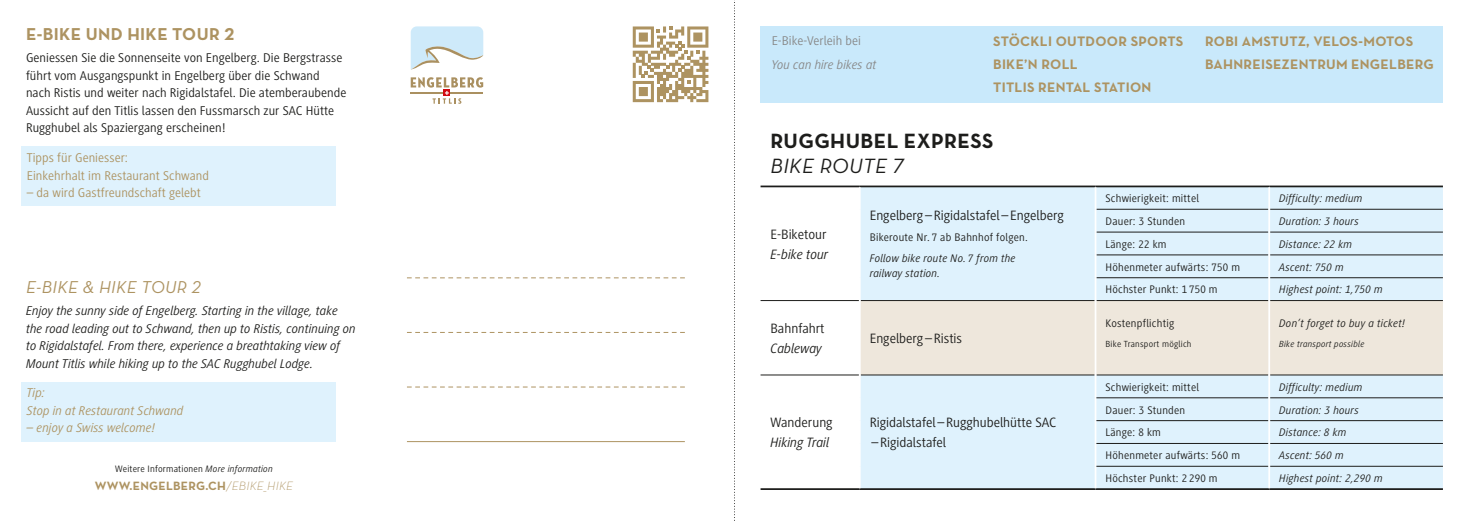
<style>
.page{position:relative;width:1469px;height:521px;background:#fff}
.page>*{position:absolute;margin:0;border:0;box-sizing:border-box;transform-origin:0 0}
.t1{font:700 21px "Neutraface Text";letter-spacing:.02em;color:#1d1d1b}
.t2{font:italic 21px "Neutraface Text";letter-spacing:.02em;color:#1d1d1b}
.t3{font:700 17.5px "Neutraface Text";letter-spacing:.02em;color:#ad9361}
.t4{font:italic 17.5px "Neutraface Text";letter-spacing:.02em;color:#ad9361}
.t5{font:14px/19.2px "Generis Sans Pro";color:#1d1d1b}
.t6{font:700 14px "Neutraface Text";letter-spacing:.02em;color:#ad9361}
.t7{font:italic 14px "Generis Sans Pro";color:#1d1d1b}
.t8{font:13.12px/17.5px "Generis Sans Pro";letter-spacing:.005em;color:#1d1d1b}
.t9{font:italic 13.12px/17.5px "Generis Sans Pro";letter-spacing:.005em;color:#1d1d1b}
.t10{font:13.12px/17.5px "Generis Sans Pro";letter-spacing:.005em;color:#ad9361}
.t11{font:italic 13.12px/17.5px "Generis Sans Pro";letter-spacing:.005em;color:#ad9361}
.t12{font:13.12px "Generis Sans Pro";letter-spacing:.005em;color:#878787}
.t13{font:italic 13.12px "Generis Sans Pro";letter-spacing:.005em;color:#878787}
.t14{font:700 12.25px "Neutraface Text";letter-spacing:.02em;color:#ad9361}
.t15{font:11.38px "Generis Sans Pro";letter-spacing:.02em;color:#1d1d1b}
.t16{font:italic 11.38px/15.8px "Generis Sans Pro";letter-spacing:.02em;color:#1d1d1b}
.t17{font:9.62px "Generis Sans Pro";letter-spacing:.02em;color:#1d1d1b}
.t18{font:italic 9.1px "Generis Sans Pro";letter-spacing:.025em;color:#1d1d1b}
.t19{font:9.1px "Generis Sans Pro";letter-spacing:.025em;color:#1d1d1b}
.s1{font-style:italic}
.s2{font-weight:300;font-style:italic}
</style>
<div class="page">
<div style="left:21px;top:146px;width:314px;height:59px;background:#dff2fd"></div>
<div style="left:21px;top:382px;width:314px;height:59px;background:#dff2fd"></div>
<hr style="left:407px;top:441px;width:278px;height:1px;background:#ad9361">
<svg style="left:407px;top:387px;width:278px;height:1px"></svg>
<svg style="left:407px;top:332px;width:278px;height:1px"></svg>
<svg style="left:407px;top:277px;width:278px;height:1px"></svg>
<div style="left:760px;top:26px;width:682px;height:76px;background:#c9e9fb"></div>
<div style="left:860px;top:187px;width:582px;height:301px;background:#dff2fd"></div>
<div style="left:860px;top:301px;width:582px;height:74px;background:#eee7dc"></div>
<hr style="left:760px;top:186px;width:99px;height:1px;background:#1d1d1b">
<hr style="left:859px;top:186px;width:236px;height:1px;background:#1d1d1b">
<hr style="left:1095px;top:186px;width:174px;height:1px;background:#1d1d1b">
<hr style="left:1269px;top:186px;width:173px;height:1px;background:#1d1d1b">
<hr style="left:760px;top:488px;width:99px;height:2px;background:#1d1d1b">
<hr style="left:859px;top:488px;width:236px;height:2px;background:#1d1d1b">
<hr style="left:1095px;top:488px;width:174px;height:2px;background:#1d1d1b">
<hr style="left:1269px;top:488px;width:173px;height:2px;background:#1d1d1b">
<hr style="left:1096px;top:209px;width:172px;height:1px;background:#1d1d1b">
<hr style="left:1270px;top:209px;width:172px;height:1px;background:#1d1d1b">
<hr style="left:1096px;top:232px;width:172px;height:1px;background:#1d1d1b">
<hr style="left:1270px;top:232px;width:172px;height:1px;background:#1d1d1b">
<hr style="left:1096px;top:254px;width:172px;height:1px;background:#1d1d1b">
<hr style="left:1270px;top:254px;width:172px;height:1px;background:#1d1d1b">
<hr style="left:1096px;top:277px;width:172px;height:1px;background:#1d1d1b">
<hr style="left:1270px;top:277px;width:172px;height:1px;background:#1d1d1b">
<hr style="left:760px;top:300px;width:99px;height:1px;background:#1d1d1b">
<hr style="left:860px;top:300px;width:234px;height:1px;background:#1d1d1b">
<hr style="left:1096px;top:300px;width:172px;height:1px;background:#1d1d1b">
<hr style="left:1270px;top:300px;width:172px;height:1px;background:#1d1d1b">
<hr style="left:760px;top:375px;width:99px;height:1px;background:#1d1d1b">
<hr style="left:860px;top:375px;width:234px;height:1px;background:#1d1d1b">
<hr style="left:1096px;top:375px;width:172px;height:1px;background:#1d1d1b">
<hr style="left:1270px;top:375px;width:172px;height:1px;background:#1d1d1b">
<hr style="left:1094px;top:187px;width:2px;height:22px;background:#fff">
<hr style="left:1268px;top:187px;width:2px;height:22px;background:#fff">
<hr style="left:1094px;top:209px;width:2px;height:23px;background:#fff">
<hr style="left:1268px;top:209px;width:2px;height:23px;background:#fff">
<hr style="left:1094px;top:232px;width:2px;height:23px;background:#fff">
<hr style="left:1268px;top:232px;width:2px;height:23px;background:#fff">
<hr style="left:1094px;top:255px;width:2px;height:23px;background:#fff">
<hr style="left:1268px;top:255px;width:2px;height:23px;background:#fff">
<hr style="left:1094px;top:278px;width:2px;height:22px;background:#fff">
<hr style="left:1268px;top:278px;width:2px;height:22px;background:#fff">
<hr style="left:1094px;top:300px;width:2px;height:75px;background:#fff">
<hr style="left:1094px;top:375px;width:2px;height:23px;background:#fff">
<hr style="left:1094px;top:398px;width:2px;height:23px;background:#fff">
<hr style="left:1094px;top:421px;width:2px;height:22px;background:#fff">
<hr style="left:1094px;top:443px;width:2px;height:23px;background:#fff">
<hr style="left:1094px;top:466px;width:2px;height:22px;background:#fff">
<hr style="left:1096px;top:397px;width:172px;height:1px;background:#1d1d1b">
<hr style="left:1270px;top:397px;width:172px;height:1px;background:#1d1d1b">
<hr style="left:1096px;top:420px;width:172px;height:1px;background:#1d1d1b">
<hr style="left:1270px;top:420px;width:172px;height:1px;background:#1d1d1b">
<hr style="left:1096px;top:443px;width:172px;height:1px;background:#1d1d1b">
<hr style="left:1270px;top:443px;width:172px;height:1px;background:#1d1d1b">
<hr style="left:1096px;top:466px;width:172px;height:1px;background:#1d1d1b">
<hr style="left:1270px;top:466px;width:172px;height:1px;background:#1d1d1b">
<hr style="left:1268px;top:300px;width:2px;height:75px;background:#fff">
<hr style="left:1268px;top:375px;width:2px;height:23px;background:#fff">
<hr style="left:1268px;top:398px;width:2px;height:23px;background:#fff">
<hr style="left:1268px;top:421px;width:2px;height:22px;background:#fff">
<hr style="left:1268px;top:443px;width:2px;height:23px;background:#fff">
<hr style="left:1268px;top:466px;width:2px;height:22px;background:#fff">
<svg style="left:632px;top:26px;width:76px;height:76px"></svg>
<svg style="left:411px;top:26px;width:72px;height:43px"></svg>
<hr style="left:410px;top:92px;width:73px;height:1px;background:#aa9060">
<svg style="left:411px;top:77px;width:72px;height:27px"></svg>
<svg style="left:734px;top:0;width:1px;height:521px"></svg>
<h2 class="t3" style="left:26px;top:22px;width:210px">E-BIKE UND HIKE TOUR 2</h2>
<p class="t8" style="left:26px;top:49px;width:322px">Geniessen Sie die Sonnenseite von Engelberg. Die Bergstrasse führt vom Ausgangspunkt in Engelberg über die Schwand nach Ristis und weiter nach Rigidalstafel. Die atemberaubende Aussicht auf den Titlis lassen den Fussmarsch zur SAC Hütte Rugghubel als Spaziergang erscheinen!</p>
<p class="t10" style="left:27px;top:149px;width:184px">Tipps für Geniesser:<br>Einkehrhalt im Restaurant Schwand</p>
<p class="t10" style="left:27px;top:184px;width:176px">– da wird Gastfreundschaft gelebt</p>
<h2 class="t4" style="left:26px;top:276px;width:176px">E-BIKE &amp; HIKE TOUR 2</h2>
<p class="t9" style="left:26px;top:302px;width:331px">Enjoy the sunny side of Engelberg. Starting in the village, take the road leading out to Schwand, then up to Ristis, continuing on to Rigidalstafel. From there, experience a breathtaking view of Mount Titlis while hiking up to the SAC Rugghubel Lodge.</p>
<p class="t11" style="left:27px;top:384px;width:158px">Tip:<br>Stop in at Restaurant Schwand</p>
<p class="t11" style="left:27px;top:419px;width:130px">– enjoy a Swiss welcome!</p>
<p class="t17" style="left:115px;top:464px;width:159px">Weitere Informationen <span class="s1">More information</span></p>
<p class="t14" style="left:95px;top:478px;width:200px">WWW.ENGELBERG.CH<span class="s2">/EBIKE_HIKE</span></p>
<p class="t12" style="left:771px;top:34px;width:91px">E-Bike-Verleih bei</p>
<p class="t13" style="left:771px;top:57px;width:106px">You can hire bikes at</p>
<p class="t6" style="left:993px;top:32px;width:192px">STÖCKLI OUTDOOR SPORTS</p>
<p class="t6" style="left:1204px;top:32px;width:210px">ROBI AMSTUTZ, VELOS-MOTOS</p>
<p class="t6" style="left:993px;top:55px;width:86px">BIKE’N ROLL</p>
<p class="t6" style="left:1204px;top:55px;width:230px">BAHNREISEZENTRUM ENGELBERG</p>
<p class="t6" style="left:993px;top:79px;width:160px">TITLIS RENTAL STATION</p>
<h1 class="t1" style="left:770px;top:128px;width:224px">RUGGHUBEL EXPRESS</h1>
<h1 class="t2" style="left:770px;top:152px;width:135px">BIKE ROUTE 7</h1>
<p class="t5" style="left:770px;top:225px;width:58px">E-Biketour</p>
<p class="t7" style="left:770px;top:246px;width:59px">E-bike tour</p>
<p class="t5" style="left:770px;top:319px;width:56px">Bahnfahrt</p>
<p class="t7" style="left:770px;top:340px;width:53px">Cableway</p>
<p class="t5" style="left:770px;top:413px;width:64px">Wanderung</p>
<p class="t7" style="left:770px;top:434px;width:60px">Hiking Trail</p>
<p class="t5" style="left:869px;top:206px;width:196px">Engelberg–Rigidalstafel–Engelberg</p>
<p class="t15" style="left:869px;top:231px;width:160px">Bikeroute Nr. 7 ab Bahnhof folgen.</p>
<p class="t16" style="left:869px;top:250px;width:147px">Follow bike route No. 7 from the railway station.</p>
<p class="t5" style="left:869px;top:329px;width:94px">Engelberg–Ristis</p>
<p class="t5" style="left:869px;top:413px;width:188px">Rigidalstafel–Rugghubelhütte SAC –Rigidalstafel</p>
<p class="t15" style="left:1105px;top:192px;width:95px">Schwierigkeit: mittel</p>
<p class="t16" style="left:1279px;top:191px;width:85px">Difficulty: medium</p>
<p class="t15" style="left:1105px;top:215px;width:81px">Dauer: 3 Stunden</p>
<p class="t16" style="left:1279px;top:213px;width:81px">Duration: 3 hours</p>
<p class="t15" style="left:1105px;top:238px;width:63px">Länge: 22 km</p>
<p class="t16" style="left:1279px;top:236px;width:74px">Distance: 22 km</p>
<p class="t15" style="left:1105px;top:261px;width:136px">Höhenmeter aufwärts: 750 m</p>
<p class="t16" style="left:1279px;top:259px;width:66px">Ascent: 750 m</p>
<p class="t15" style="left:1105px;top:283px;width:114px">Höchster Punkt: 1 750 m</p>
<p class="t16" style="left:1279px;top:282px;width:105px">Highest point: 1,750 m</p>
<p class="t15" style="left:1105px;top:317px;width:70px">Kostenpflichtig</p>
<p class="t19" style="left:1105px;top:338px;width:88px">Bike Transport möglich</p>
<p class="t16" style="left:1279px;top:316px;width:127px">Don’t forget to buy a ticket!</p>
<p class="t18" style="left:1279px;top:338px;width:87px">Bike transport possible</p>
<p class="t15" style="left:1105px;top:381px;width:95px">Schwierigkeit: mittel</p>
<p class="t16" style="left:1279px;top:379px;width:85px">Difficulty: medium</p>
<p class="t15" style="left:1105px;top:403px;width:81px">Dauer: 3 Stunden</p>
<p class="t16" style="left:1279px;top:402px;width:81px">Duration: 3 hours</p>
<p class="t15" style="left:1105px;top:426px;width:57px">Länge: 8 km</p>
<p class="t16" style="left:1279px;top:425px;width:69px">Distance: 8 km</p>
<p class="t15" style="left:1105px;top:449px;width:136px">Höhenmeter aufwärts: 560 m</p>
<p class="t16" style="left:1279px;top:448px;width:66px">Ascent: 560 m</p>
<p class="t15" style="left:1105px;top:472px;width:114px">Höchster Punkt: 2 290 m</p>
<p class="t16" style="left:1279px;top:470px;width:105px">Highest point: 2,290 m</p>
</div>
